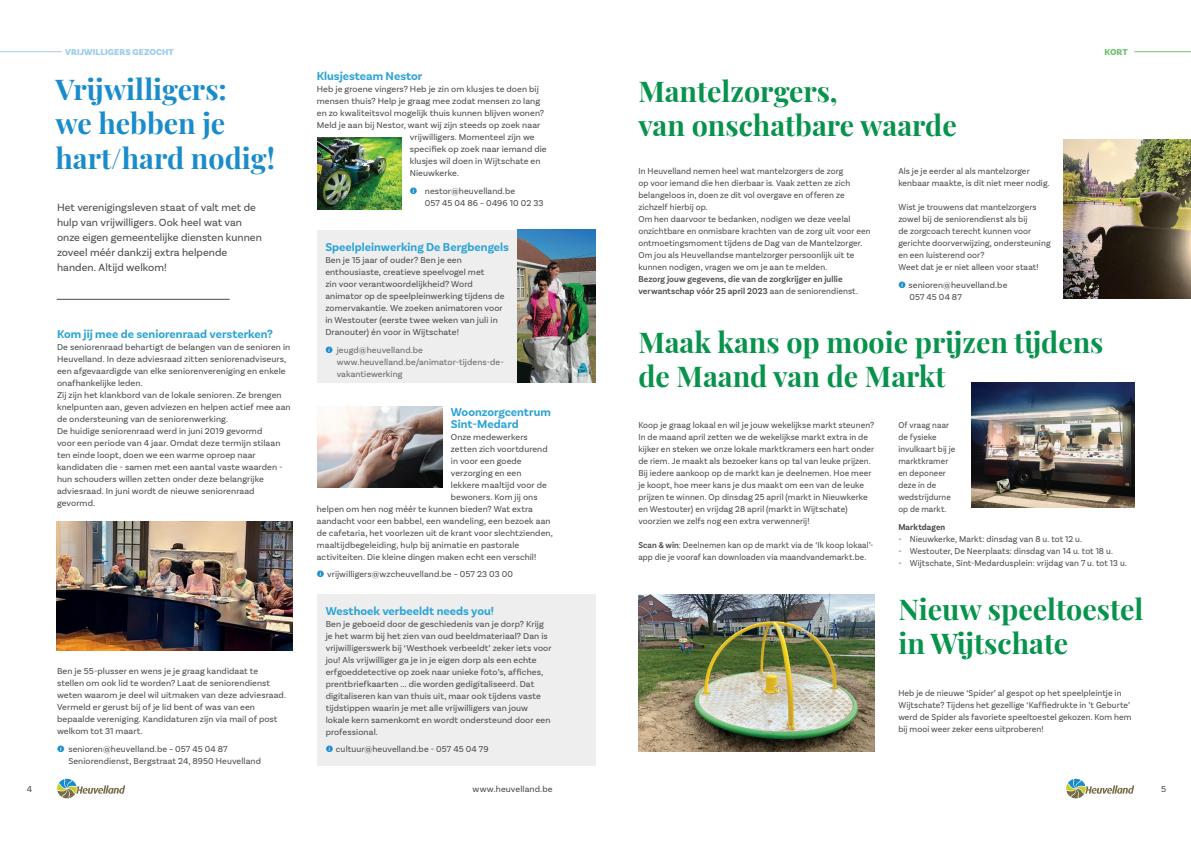
<style>
.page{position:relative;width:1191px;height:842px;background:#fff}
.page>*{position:absolute;margin:0;border:0;box-sizing:border-box;transform-origin:0 0}
.t1{font:700 28.6px/34.4px "Playfair Display";color:#07934c}
.t2{font:700 28.6px/34.4px "Playfair Display";color:#1a8ccb}
.t3{font:700 12px/12px "Basic Sans";color:#2ca3d7}
.t4{font:11px/15px "Basic Sans";color:#4b4c4d}
.t5{font:9px/12px "Basic Sans";letter-spacing:.01em;color:#4b4c4d}
.t6{font:9px/12px "Basic Sans";letter-spacing:.01em;color:#4b4c4d;scale:.96 1}
.t7{font:9px/12px "Basic Sans";letter-spacing:.01em;color:#4b4c4d;scale:.93 1}
.t8{font:600 9px/12px "Basic Sans";letter-spacing:.01em;color:#4b4c4d;scale:.96 1}
.t9{font:9px/12px "Basic Sans";letter-spacing:.01em;color:#656968}
.t10{font:900 9px "Basic Sans";letter-spacing:.015em;color:#9fcdee}
.t11{font:700 9px "Basic Sans";letter-spacing:.015em;color:#4b4c4d;scale:.93 1}
.t12{font:900 9px "Basic Sans";color:#74c374}
.s1{font-family:"Aquawax Pro Pictograms";color:#1a8ccb}
.s2{font-weight:400}
.s3{font-weight:600}
</style>
<div class="page">
<svg style="left:57px;top:779px;width:68px;height:19px"></svg>
<svg style="left:1066px;top:779px;width:68px;height:19px"></svg>
<hr style="left:1134px;top:51px;width:57px;height:1px;background:#74c374">
<hr style="left:0;top:51px;width:62px;height:1px;background:#9fcdee">
<hr style="left:57px;top:299px;width:173px;height:1px;background:#4b4c4d">
<div style="left:317px;top:230px;width:278px;height:153px;background:#eeeeef"></div>
<div style="left:317px;top:595px;width:278px;height:171px;background:#eeeeef"></div>
<img style="left:517px;top:230px;width:78px;height:153px">
<img style="left:971px;top:383px;width:163px;height:125px">
<img style="left:317px;top:138px;width:84px;height:71px">
<img style="left:57px;top:521px;width:235px;height:129px">
<img style="left:317px;top:407px;width:126px;height:81px">
<img style="left:1063px;top:139px;width:128px;height:160px">
<img style="left:638px;top:595px;width:236px;height:156px">
<p class="t10" style="left:65px;top:46px;width:110px">VRIJWILLIGERS GEZOCHT</p>
<p class="t12" style="left:1104px;top:46px;width:25px">KORT</p>
<h2 class="t3" style="left:317px;top:70px;width:107px">Klusjesteam Nestor</h2>
<p class="t5" style="left:317px;top:83px;width:223px">Heb je groene vingers? Heb je zin om klusjes te doen bij</p>
<p class="t5" style="left:317px;top:95px;width:225px">mensen thuis? Help je graag mee zodat mensen zo lang</p>
<p class="t5" style="left:317px;top:107px;width:229px">en zo kwaliteitsvol mogelijk thuis kunnen blijven wonen?</p>
<p class="t5" style="left:317px;top:119px;width:225px">Meld je aan bij Nestor, want wij zijn steeds op zoek naar</p>
<p class="t5" style="left:410px;top:131px;width:126px">vrijwilligers. Momenteel zijn we</p>
<p class="t5" style="left:410px;top:143px;width:138px">specifiek op zoek naar iemand die</p>
<p class="t5" style="left:410px;top:155px;width:132px">klusjes wil doen in Wijtschate en</p>
<p class="t5" style="left:410px;top:167px;width:51px">Nieuwkerke.</p>
<p class="t5" style="left:425px;top:184px;width:120px;text-indent:-15px"><span class="s1">y</span> nestor@heuvelland.be<br>057 45 04 86 – 0496 10 02 33</p>
<h2 class="t3" style="left:325px;top:242px;width:185px">Speelpleinwerking De Bergbengels</h2>
<p class="t5" style="left:325px;top:254px;width:181px">Ben je 15 jaar of ouder? Ben je een enthousiaste, creatieve speelvogel met<br>zin voor verantwoordelijkheid? Word animator op de speelpleinwerking tijdens de zomervakantie. We zoeken animatoren voor in Westouter (eerste twee weken van juli in Dranouter) én voor in Wijtschate!</p>
<p class="t9" style="left:337px;top:344px;width:169px;text-indent:-11px"><span class="s1">y</span> jeugd@heuvelland.be www.heuvelland.be/animator-tijdens-de&shy;vakantiewerking</p>
<h2 class="t3" style="left:451px;top:406px;width:101px">Woonzorgcentrum<br>Sint-Medard</h2>
<p class="t5" style="left:451px;top:430px;width:78px">Onze medewerkers</p>
<p class="t5" style="left:451px;top:442px;width:98px">zetten zich voortdurend</p>
<p class="t5" style="left:451px;top:454px;width:72px">in voor een goede</p>
<p class="t5" style="left:451px;top:466px;width:72px">verzorging en een</p>
<p class="t5" style="left:451px;top:478px;width:97px">lekkere maaltijd voor de</p>
<p class="t5" style="left:451px;top:490px;width:88px">bewoners. Kom jij ons</p>
<p class="t5" style="left:317px;top:502px;width:218px">helpen om hen nog méér te kunnen bieden? Wat extra</p>
<p class="t5" style="left:317px;top:514px;width:235px">aandacht voor een babbel, een wandeling, een bezoek aan</p>
<p class="t5" style="left:317px;top:526px;width:237px">de cafetaria, het voorlezen uit de krant voor slechtzienden,</p>
<p class="t5" style="left:317px;top:538px;width:204px">maaltijdbegeleiding, hulp bij animatie en pastorale</p>
<p class="t5" style="left:317px;top:550px;width:221px">activiteiten. Die kleine dingen maken echt een verschil!</p>
<p class="t5" style="left:317px;top:568px;width:198px"><span class="s1">y</span> vrijwilligers@wzcheuvelland.be – 057 23 03 00</p>
<h2 class="t3" style="left:326px;top:605px;width:170px">Westhoek verbeeldt needs you!</h2>
<p class="t5" style="left:326px;top:617px;width:227px">Ben je geboeid door de geschiedenis van je dorp? Krijg je het warm bij het zien van oud beeldmateriaal? Dan is vrijwilligerswerk bij ‘Westhoek verbeeldt’ zeker iets voor jou! Als vrijwilliger ga je in je eigen dorp als een echte erfgoeddetective op zoek naar unieke foto’s, affiches, prentbriefkaarten ... die worden gedigitaliseerd. Dat digitaliseren kan van thuis uit, maar ook tijdens vaste tijdstippen waarin je met alle vrijwilligers van jouw lokale kern samenkomt en wordt ondersteund door een professional.</p>
<p class="t5" style="left:326px;top:743px;width:164px"><span class="s1">y</span> cultuur@heuvelland.be - 057 45 04 79</p>
<h1 class="t2" style="left:56px;top:69px;width:221px">Vrijwilligers:<br>we hebben je hart/hard nodig!</h1>
<h1 class="t1" style="left:638px;top:72px;width:320px">Mantelzorgers,<br>van onschatbare waarde</h1>
<p class="t6" style="left:638px;top:165px;width:243px">In Heuvelland nemen heel wat mantelzorgers de zorg<br>op voor iemand die hen dierbaar is. Vaak zetten ze zich belangeloos in, doen ze dit vol overgave en offeren ze zichzelf hierbij op.<br>Om hen daarvoor te bedanken, nodigen we deze veelal onzichtbare en onmisbare krachten van de zorg uit voor een ontmoetingsmoment tijdens de Dag van de Mantelzorger.<br>Om jou als Heuvellandse mantelzorger persoonlijk uit te kunnen nodigen, vragen we om je aan te melden.</p>
<p class="t8" style="left:638px;top:273px;width:230px">Bezorg jouw gegevens, die van de zorgkrijger en jullie verwantschap vóór 25 april 2023 <span class="s2">aan de seniorendienst.</span></p>
<p class="t6" style="left:898px;top:165px;width:159px">Als je je eerder al als mantelzorger kenbaar maakte, is dit niet meer nodig.</p>
<p class="t6" style="left:898px;top:201px;width:160px">Wist je trouwens dat mantelzorgers zowel bij de seniorendienst als bij<br>de zorgcoach terecht kunnen voor gerichte doorverwijzing, ondersteuning en een luisterend oor?<br>Weet dat je er niet alleen voor staat!</p>
<p class="t5" style="left:909px;top:279px;width:100px;text-indent:-11px"><span class="s1">y</span> senioren@heuvelland.be<br>057 45 04 87</p>
<p class="t4" style="left:57px;top:199px;width:206px">Het verenigingsleven staat of valt met de hulp van vrijwilligers. Ook heel wat van onze eigen gemeentelijke diensten kunnen zoveel méér dankzij extra helpende handen. Altijd welkom!</p>
<h2 class="t3" style="left:57px;top:328px;width:217px">Kom jij mee de seniorenraad versterken?</h2>
<p class="t5" style="left:57px;top:341px;width:235px">De seniorenraad behartigt de belangen van de senioren in Heuvelland. In deze adviesraad zitten seniorenadviseurs, een afgevaardigde van elke seniorenvereniging en enkele onafhankelijke leden.<br>Zij zijn het klankbord van de lokale senioren. Ze brengen knelpunten aan, geven adviezen en helpen actief mee aan de ondersteuning van de seniorenwerking.<br>De huidige seniorenraad werd in juni 2019 gevormd<br>voor een periode van 4 jaar. Omdat deze termijn stilaan ten einde loopt, doen we een warme oproep naar kandidaten die - samen met een aantal vaste waarden - hun schouders willen zetten onder deze belangrijke adviesraad. In juni wordt de nieuwe seniorenraad gevormd.</p>
<h1 class="t1" style="left:638px;top:322px;width:467px">Maak kans op mooie prijzen tijdens de Maand van de Markt</h1>
<p class="t7" style="left:898px;top:419px;width:63px">Of vraag naar de fysieke invulkaart bij je marktkramer en deponeer deze in de wedstrijdurne op de markt.</p>
<p class="t11" style="left:898px;top:521px;width:52px">Marktdagen</p>
<p class="t6" style="left:898px;top:533px;width:193px">- Nieuwkerke, Markt: dinsdag van 8 u. tot 12 u.</p>
<p class="t6" style="left:898px;top:545px;width:225px">- Westouter, De Neerplaats: dinsdag van 14 u. tot 18 u.</p>
<p class="t6" style="left:898px;top:557px;width:239px">- Wijtschate, Sint-Medardusplein: vrijdag van 7 u. tot 13 u.</p>
<p class="t6" style="left:638px;top:419px;width:247px">Koop je graag lokaal en wil je jouw wekelijkse markt steunen?<br>In de maand april zetten we de wekelijkse markt extra in de kijker en steken we onze lokale marktkramers een hart onder de riem. Je maakt als bezoeker kans op tal van leuke prijzen.<br>Bij iedere aankoop op de markt kan je deelnemen. Hoe meer je koopt, hoe meer kans je dus maakt om een van de leuke prijzen te winnen. Op dinsdag 25 april (markt in Nieuwkerke en Westouter) en vrijdag 28 april (markt in Wijtschate) voorzien we zelfs nog een extra verwennerij!</p>
<p class="t7" style="left:638px;top:539px;width:254px"><span class="s3">Scan &amp; win</span>: Deelnemen kan op de markt via de ‘Ik koop lokaal’- app die je vooraf kan downloaden via maandvandemarkt.be.</p>
<h1 class="t1" style="left:898px;top:589px;width:246px">Nieuw speeltoestel in Wijtschate</h1>
<p class="t5" style="left:57px;top:665px;width:230px">Ben je 55-plusser en wens je je graag kandidaat te stellen om ook lid te worden? Laat de seniorendienst weten waarom je deel wil uitmaken van deze adviesraad.<br>Vermeld er gerust bij of je lid bent of was van een bepaalde vereniging. Kandidaturen zijn via mail of post welkom tot 31 maart.</p>
<p class="t5" style="left:68px;top:743px;width:194px;text-indent:-11px"><span class="s1">y</span> senioren@heuvelland.be – 057 45 04 87<br>Seniorendienst, Bergstraat 24, 8950 Heuvelland</p>
<p class="t6" style="left:898px;top:687px;width:244px">Heb je de nieuwe ‘Spider’ al gespot op het speelpleintje in Wijtschate? Tijdens het gezellige ‘Kaffiedrukte in ’t Geburte’ werd de Spider als favoriete speeltoestel gekozen. Kom hem bij mooi weer zeker eens uitproberen!</p>
<p class="t5" style="left:472px;top:783px;width:81px">www.heuvelland.be</p>
<p class="t5" style="left:27px;top:783px;width:7px">4</p>
<p class="t5" style="left:1161px;top:783px;width:7px">5</p>
</div>
